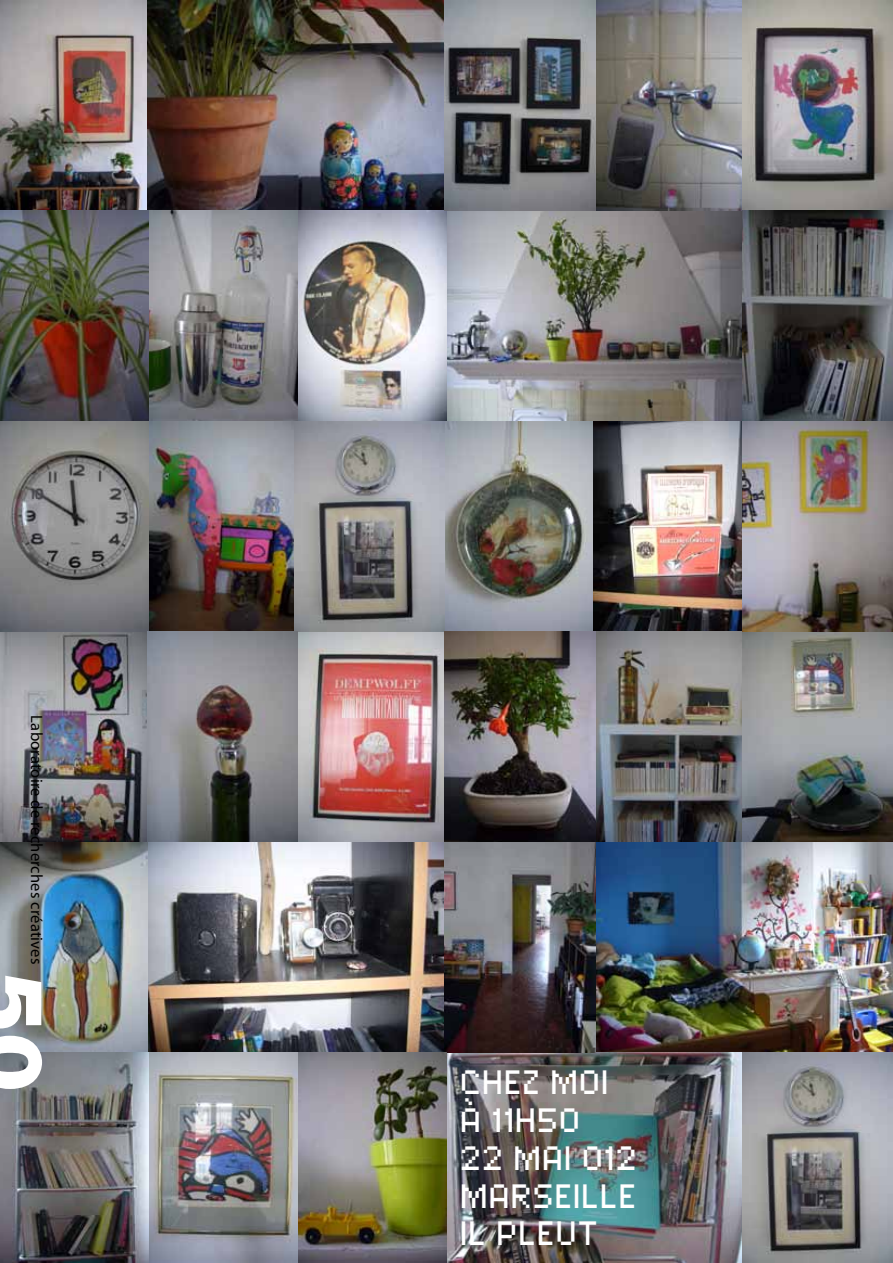
<style>
.page{position:relative;width:893px;height:1263px;background:#fff}
.page>*{position:absolute;margin:0;border:0;box-sizing:border-box;transform-origin:0 0}
.t1{font:900 90px "Helvetica Neue";color:#fff}
.t2{font:31.5px/37.8px "Lexipa";color:#fff}
.t3{font:16.5px "Myriad MM 400 600";letter-spacing:.01em;color:#000}
</style>
<div class="page">
<img style="left:0;top:0;width:147px;height:842px">
<img style="left:147px;top:0;width:595px;height:421px">
<img style="left:0;top:842px;width:893px;height:210px">
<img style="left:0;top:1052px;width:742px;height:211px">
<img style="left:445px;top:421px;width:297px;height:210px">
<img style="left:298px;top:631px;width:444px;height:211px">
<img style="left:147px;top:421px;width:151px;height:421px">
<img style="left:294px;top:421px;width:151px;height:210px">
<img style="left:742px;top:0;width:151px;height:842px">
<img style="left:742px;top:1052px;width:151px;height:211px">
<p class="t3" style="left:45px;top:715px;width:250px;rotate:90deg">Laboratoire de recherches créatives</p>
<h1 class="t1" style="left:64px;top:972px;width:122px;rotate:90deg">50</h1>
<p class="t2" style="left:460px;top:1062px;width:179px">CHEZ MOI<br>À 11H50<br>22 MAI 012<br>MARSEILLE<br>IL PLEUT</p>
</div>
